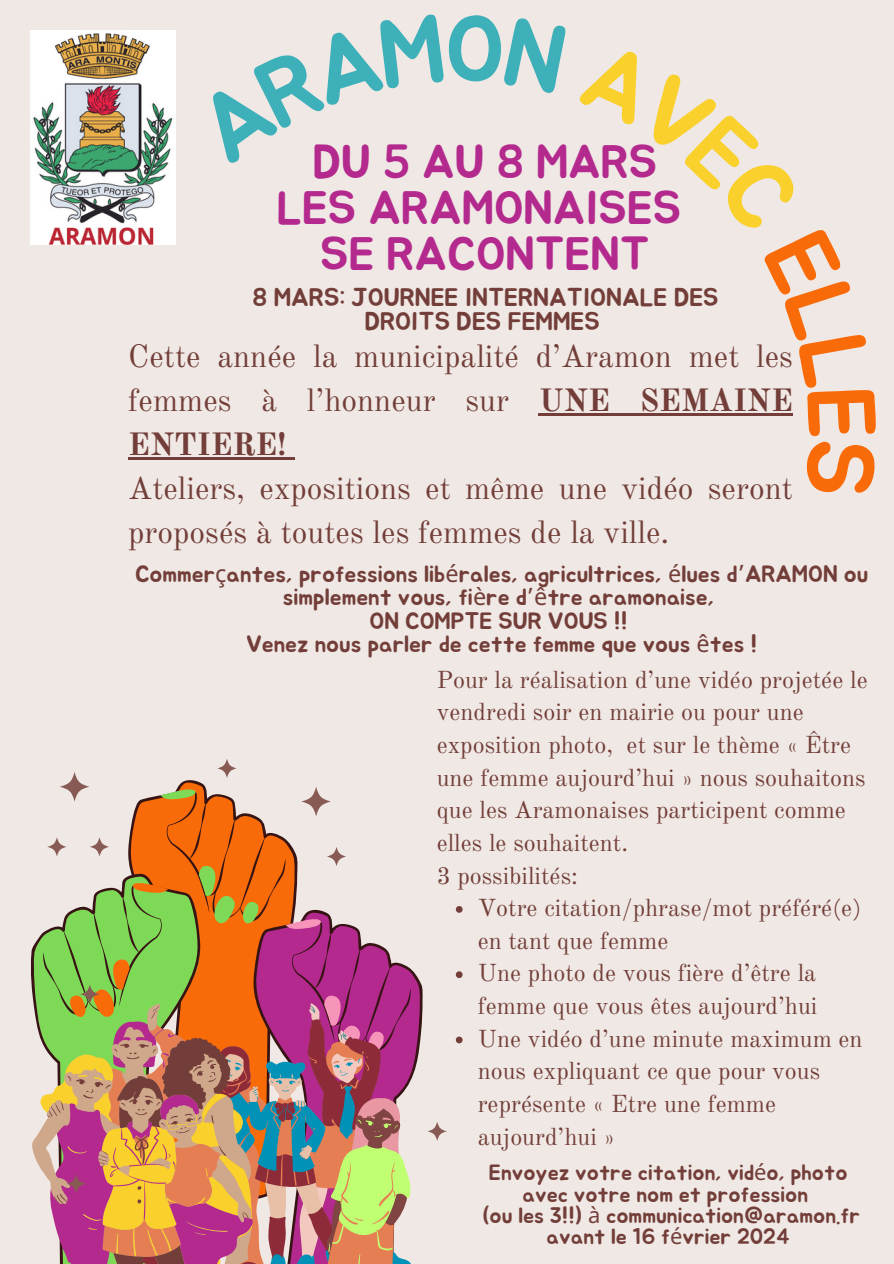
<style>
.page{position:relative;width:894px;height:1264px;background:#fff}
.page>*{position:absolute;margin:0;border:0;box-sizing:border-box;transform-origin:0 0}
.t1{font:46.8px/46.2px "Jua";color:#b3298d;text-align:center}
.t2{font:31.65px/43.8px "Old Standard";color:#733e39}
.t3{font:25.35px/24.8px "Jua";color:#733e39;text-align:center}
.t4{font:24.15px/32.7px "Old Standard";color:#733e39}
.t5{font:23.55px/23.5px "Jua";color:#733e39;text-align:center}
.t6{font:21.9px/21.3px "Jua";color:#733e39;text-align:center}
.s1{font-weight:700}
.s2{font-family:"Noto Sans"}
.s3{font-family:"Noto Sans Gurmukhi"}
</style>
<div class="page">
<div style="left:0;top:0;width:893px;height:1263px;background:#efe8e4"></div>
<img style="left:30px;top:30px;width:146px;height:214px">
<svg style="left:60px;top:772px;width:29px;height:29px"></svg>
<svg style="left:31px;top:936px;width:9px;height:67px"></svg>
<svg style="left:32px;top:1003px;width:8px;height:164px"></svg>
<svg style="left:40px;top:784px;width:383px;height:479px"></svg>
<svg style="left:47px;top:1005px;width:201px;height:258px;background:#bba84c"></svg>
<svg style="left:50px;top:1021px;width:203px;height:242px;background:#c48263"></svg>
<svg style="left:217px;top:758px;width:19px;height:19px"></svg>
<svg style="left:80px;top:984px;width:19px;height:19px"></svg>
<svg style="left:90px;top:837px;width:19px;height:19px"></svg>
<svg style="left:327px;top:846px;width:19px;height:20px"></svg>
<svg style="left:47px;top:837px;width:19px;height:19px"></svg>
<svg style="left:427px;top:1121px;width:19px;height:19px"></svg>
<svg style="left:67px;top:1174px;width:19px;height:19px"></svg>
<svg style="left:301px;top:786px;width:29px;height:30px"></svg>
<hr style="left:538px;top:413px;width:254px;height:2px;background:#733e39">
<hr style="left:128px;top:457px;width:158px;height:2px;background:#733e39">
<svg style="left:286px;top:457px;width:9px;height:2px"></svg>
<svg style="left:455px;top:906px;width:7px;height:6px"></svg>
<svg style="left:455px;top:971px;width:7px;height:7px"></svg>
<svg style="left:455px;top:1036px;width:7px;height:7px"></svg>
<p class="t1" style="left:277px;top:141px;width:406px">DU 5 AU 8 MARS<br>LES ARAMONAISES<br>SE RACONTENT</p>
<h2 class="t3" style="left:252px;top:286px;width:467px">8 MARS: JOURNEE INTERNATIONALE DES<br>DROITS DES FEMMES</h2>
<p class="t2" style="left:128px;top:334px;width:666px">Cette année la municipalité d’Aramon met les femmes à l’honneur sur <span class="s1">UNE SEMAINE ENTIERE!<br></span>Ateliers, expositions et même une vidéo seront proposés à toutes les femmes de la ville.</p>
<p class="t5" style="left:135px;top:563px;width:734px">Commer<span class="s2">ç</span>antes, professions lib<span class="s2">é</span>rales, agricultrices, <span class="s2">é</span>lues d<span class="s3">’</span>ARAMON ou simplement vous, fi<span class="s2">è</span>re d<span class="s3">’</span><span class="s2">ê</span>tre aramonaise,<br>ON COMPTE SUR VOUS !!<br>Venez nous parler de cette femme que vous <span class="s2">ê</span>tes !</p>
<p class="t4" style="left:436px;top:663px;width:432px">Pour la réalisation d’une vidéo projetée le vendredi soir en mairie ou pour une exposition photo, et sur le thème « Être une femme aujourd’hui » nous souhaitons que les Aramonaises participent comme elles le souhaitent.<br>3 possibilités:</p>
<p class="t4" style="left:477px;top:891px;width:386px">Votre citation/phrase/mot préféré(e) en tant que femme<br>Une photo de vous fière d’être la femme que vous êtes aujourd’hui<br>Une vidéo d’une minute maximum en nous expliquant ce que pour vous représente « Etre une femme aujourd’hui »</p>
<p class="t6" style="left:482px;top:1162px;width:379px">Envoyez votre citation, vid<span class="s2">é</span>o, photo avec votre nom et profession<br>(ou les 3!!) <span class="s2">à</span> communication@aramon.fr avant le 16 f<span class="s2">é</span>vrier 2024</p>
</div>
